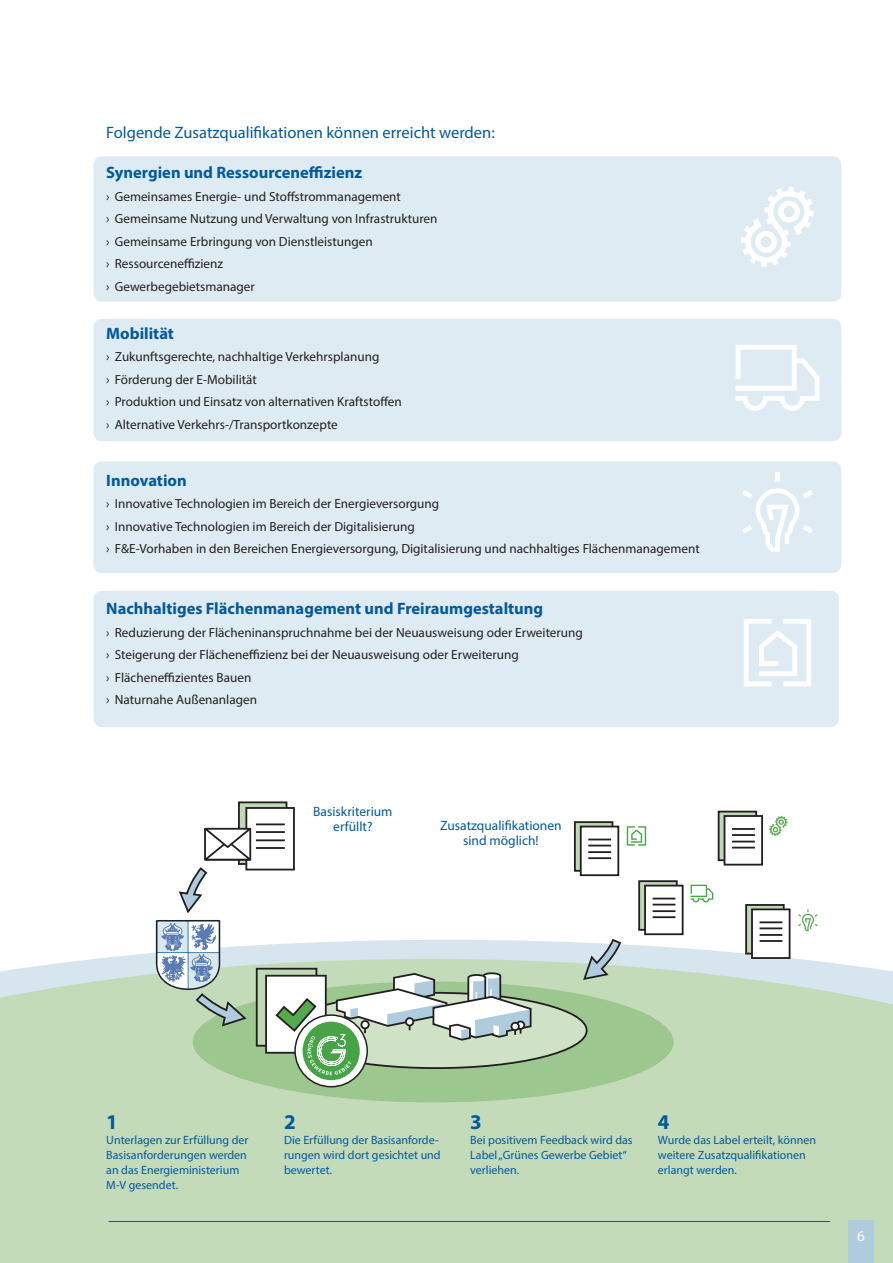
<style>
.page{position:relative;width:893px;height:1263px;background:#fff}
.page>*{position:absolute;margin:0;border:0;box-sizing:border-box;transform-origin:0 0}
.t1{font:700 21px "Myriad Pro";color:#015a9d}
.t2{font:700 16.5px "Myriad Pro";color:#015a9d}
.t3{font:16.5px "Myriad Pro";color:#015a9d}
.t4{font:15px "Myriad Pro";color:#fff}
.t5{font:13.5px/15px "Myriad Pro";color:#015a9d;text-align:center}
.t6{font:13.2px/22.5px "Myriad Pro";color:#231f20}
.t7{font:12px/15px "Myriad Pro";color:#015a9d}
</style>
<div class="page">
<div style="left:94px;top:319px;width:747px;height:122px;background:#dfebf3;border-radius:9px"></div>
<div style="left:94px;top:461px;width:747px;height:112px;background:#dfebf3;border-radius:9px"></div>
<div style="left:94px;top:591px;width:745px;height:136px;background:#dfebf3;border-radius:9px"></div>
<div style="left:94px;top:156px;width:747px;height:146px;background:#dfebf3;border-radius:9px"></div>
<svg style="left:96px;top:940px;width:701px;height:19px;fill:#d6e5ee"></svg>
<div style="left:0;top:959px;width:893px;height:304px;background:#c4dbba"></div>
<div style="left:193px;top:981px;width:480px;height:121px;background:#9cc78e;border-radius:50%"></div>
<div style="left:286px;top:993px;width:301px;height:75px;background:#cfe2c6;border-radius:50%"></div>
<svg style="left:577px;top:824px;width:33px;height:45px"></svg>
<div style="left:574px;top:821px;width:39px;height:51px;border:2px solid #231f20"></div>
<div style="left:581px;top:826px;width:37px;height:49px;background:#fff"></div>
<div style="left:580px;top:826px;width:39px;height:50px;border:2px solid #231f20"></div>
<svg style="left:588px;top:839px;width:23px;height:7px"></svg>
<hr style="left:588px;top:851px;width:23px;height:2px;background:#231f20">
<hr style="left:588px;top:857px;width:23px;height:2px;background:#231f20">
<svg style="left:582px;top:938px;width:40px;height:43px;background:#b6c5c4"></svg>
<div style="left:257px;top:969px;width:59px;height:77px;background:#bfd9b4"></div>
<div style="left:256px;top:968px;width:61px;height:79px;border:2px solid #231f20"></div>
<div style="left:266px;top:976px;width:60px;height:77px;background:#fff"></div>
<div style="left:265px;top:975px;width:62px;height:79px;border:2px solid #231f20"></div>
<div style="left:239px;top:802px;width:47px;height:62px;background:#bfd9b4"></div>
<div style="left:238px;top:801px;width:49px;height:64px;border:2px solid #231f20"></div>
<div style="left:246px;top:808px;width:48px;height:61px;background:#fff"></div>
<div style="left:245px;top:807px;width:50px;height:63px;border:2px solid #231f20"></div>
<hr style="left:256px;top:823px;width:29px;height:2px;background:#231f20">
<hr style="left:256px;top:831px;width:29px;height:2px;background:#231f20">
<hr style="left:256px;top:839px;width:29px;height:2px;background:#231f20">
<hr style="left:256px;top:847px;width:29px;height:2px;background:#231f20">
<svg style="left:295px;top:1015px;width:72px;height:72px"></svg>
<div style="left:303px;top:1022px;width:57px;height:58px;background:#46a446;border-radius:50%"></div>
<svg style="left:274px;top:971px;width:259px;height:104px"></svg>
<svg style="left:627px;top:826px;width:19px;height:20px"></svg>
<div style="left:639px;top:881px;width:38px;height:49px;background:linear-gradient(to bottom,#bfd9b4,#bfd9b4)"></div>
<div style="left:638px;top:880px;width:40px;height:51px;border:2px solid #231f20"></div>
<div style="left:645px;top:885px;width:38px;height:49px;background:#fff"></div>
<div style="left:644px;top:885px;width:40px;height:50px;border:2px solid #231f20"></div>
<svg style="left:653px;top:898px;width:22px;height:7px"></svg>
<hr style="left:653px;top:910px;width:22px;height:2px;background:#231f20">
<hr style="left:653px;top:916px;width:22px;height:2px;background:#231f20">
<svg style="left:690px;top:885px;width:23px;height:17px"></svg>
<div style="left:746px;top:905px;width:38px;height:48px;background:#bfd9b4"></div>
<div style="left:745px;top:904px;width:40px;height:50px;border:2px solid #231f20"></div>
<div style="left:752px;top:909px;width:38px;height:49px;background:#fff"></div>
<div style="left:751px;top:908px;width:39px;height:51px;border:2px solid #231f20"></div>
<hr style="left:760px;top:921px;width:22px;height:2px;background:#231f20">
<hr style="left:760px;top:927px;width:22px;height:2px;background:#231f20">
<hr style="left:760px;top:934px;width:22px;height:2px;background:#231f20">
<hr style="left:760px;top:940px;width:22px;height:2px;background:#231f20">
<svg style="left:798px;top:909px;width:20px;height:22px"></svg>
<svg style="left:721px;top:814px;width:33px;height:44px"></svg>
<div style="left:718px;top:811px;width:39px;height:50px;border:2px solid #231f20"></div>
<div style="left:724px;top:816px;width:38px;height:49px;background:#fff"></div>
<div style="left:724px;top:815px;width:39px;height:50px;border:2px solid #231f20"></div>
<hr style="left:732px;top:828px;width:23px;height:2px;background:#231f20">
<hr style="left:732px;top:834px;width:23px;height:2px;background:#231f20">
<svg style="left:732px;top:841px;width:23px;height:7px"></svg>
<svg style="left:769px;top:816px;width:18px;height:20px"></svg>
<svg style="left:744px;top:619px;width:67px;height:67px"></svg>
<svg style="left:742px;top:472px;width:71px;height:80px"></svg>
<svg style="left:735px;top:345px;width:84px;height:66px"></svg>
<svg style="left:741px;top:187px;width:73px;height:80px"></svg>
<hr style="left:108px;top:1221px;width:722px;height:1px;background:#015a9d">
<div style="left:848px;top:1220px;width:26px;height:43px;background:#afccde"></div>
<svg style="left:155px;top:827px;width:100px;height:201px"></svg>
<p class="t3" style="left:106px;top:122px;width:390px">Folgende Zusatzqualifikationen können erreicht werden:</p>
<p class="t2" style="left:106px;top:162px;width:257px">Synergien und Ressourceneffizienz</p>
<p class="t6" style="left:106px;top:185px;width:333px">› Gemeinsames Energie- und Stoffstrommanagement<br>› Gemeinsame Nutzung und Verwaltung von Infrastrukturen › Gemeinsame Erbringung von Dienstleistungen<br>› Ressourceneffizienz<br>› Gewerbegebietsmanager</p>
<p class="t2" style="left:106px;top:322px;width:69px">Mobilität</p>
<p class="t6" style="left:106px;top:345px;width:297px">› Zukunftsgerechte, nachhaltige Verkehrsplanung<br>› Förderung der E-Mobilität<br>› Produktion und Einsatz von alternativen Kraftstoffen › Alternative Verkehrs-/Transportkonzepte</p>
<p class="t2" style="left:106px;top:469px;width:82px">Innovation</p>
<p class="t6" style="left:106px;top:492px;width:595px">› Innovative Technologien im Bereich der Energieversorgung<br>› Innovative Technologien im Bereich der Digitalisierung<br>› F&amp;E-Vorhaben in den Bereichen Energieversorgung, Digitalisierung und nachhaltiges Flächenmanagement</p>
<p class="t2" style="left:106px;top:598px;width:438px">Nachhaltiges Flächenmanagement und Freiraumgestaltung</p>
<p class="t6" style="left:106px;top:621px;width:478px">› Reduzierung der Flächeninanspruchnahme bei der Neuausweisung oder Erweiterung › Steigerung der Flächeneffizienz bei der Neuausweisung oder Erweiterung<br>› Flächeneffizientes Bauen<br>› Naturnahe Außenanlagen</p>
<p class="t5" style="left:313px;top:804px;width:81px">Basiskriterium erfüllt?</p>
<p class="t5" style="left:440px;top:818px;width:123px">Zusatzqualifikationen sind möglich!</p>
<h1 class="t1" style="left:106px;top:1108px;width:13px">1</h1>
<p class="t7" style="left:106px;top:1132px;width:144px">Unterlagen zur Erfüllung der<br>Basisanforderungen werden an das Energieministerium<br>M-V gesendet.</p>
<h1 class="t1" style="left:284px;top:1108px;width:13px">2</h1>
<p class="t7" style="left:284px;top:1132px;width:158px">Die Erfüllung der Basisanforde&shy;rungen wird dort gesichtet und bewertet.</p>
<h1 class="t1" style="left:470px;top:1108px;width:13px">3</h1>
<p class="t7" style="left:470px;top:1132px;width:164px">Bei positivem Feedback wird das<br>Label „Grünes Gewerbe Gebiet“ verliehen.</p>
<h1 class="t1" style="left:658px;top:1108px;width:13px">4</h1>
<p class="t7" style="left:658px;top:1132px;width:160px">Wurde das Label erteilt, können weitere Zusatzqualifikationen erlangt werden.</p>
<p class="t4" style="left:857px;top:1226px;width:9px">6</p>
</div>
